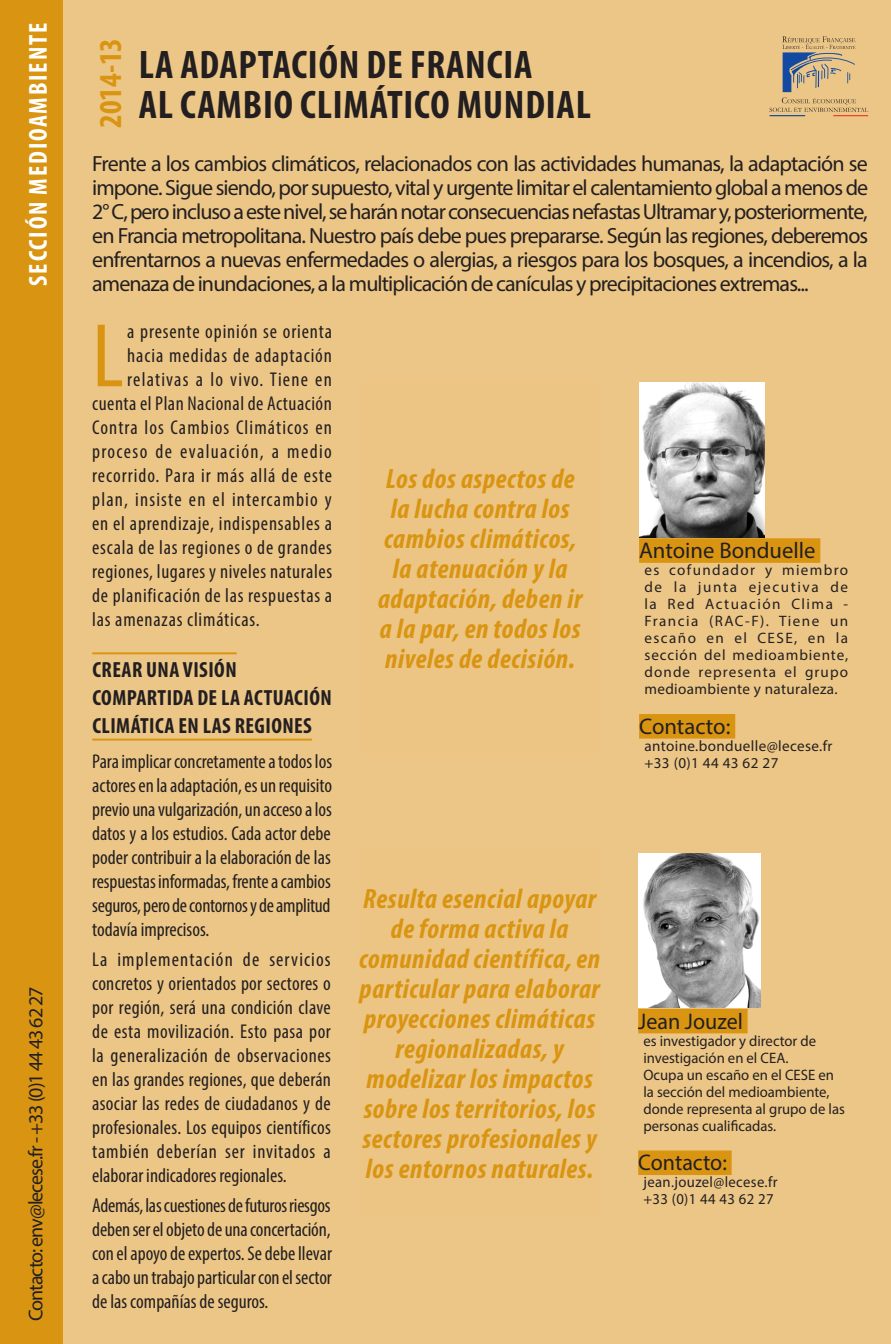
<style>
.page{position:relative;width:891px;height:1344px;background:#fff}
.page>*{position:absolute;margin:0;border:0;box-sizing:border-box;transform-origin:0 0}
.constat_alinéa_lettr{font:condensed 91.2px "Myriad Pro";color:#d99512}
.Titre_sur_4_et_5_lig{font:700 condensed 40px "Myriad Pro";letter-spacing:.02em;color:#231f20}
.t1{font:700 condensed 32px "Myriad Pro";color:#d99512}
.encadré_chiffres_clé{font:italic 700 condensed 28px/30px "Myriad Pro";letter-spacing:.02em;color:#d99512;text-align:center}
.denomination_section{font:700 condensed 26px "Myriad Pro";letter-spacing:.07em;color:#fff}
.rapporteur{font:22.6px "Myriad Pro";color:#231f20}
.chapô{font:22px/24px "Myriad Pro";letter-spacing:-.04em;color:#231f20;text-align:justify}
.proposition_gros_tit{font:700 condensed 22px/28px "Myriad Pro";letter-spacing:.02em;color:#231f20}
.constat_alinéa_lettr-2{font:condensed 20px/24px "Myriad Pro";letter-spacing:.04em;color:#231f20;text-align:justify}
.constat_alinéa_lettr-3{font:condensed 20px "Myriad Pro";letter-spacing:.06em;color:#231f20}
.contact_section_donn{font:20px "Myriad Pro";letter-spacing:-.05em;color:#231f20}
.constat_alinéa_lettr-4{font:condensed 20px "Myriad Pro";letter-spacing:.07em;color:#231f20}
.contact_section_donn-2{font:15.2px/17px "Myriad Pro";letter-spacing:.025em;color:#231f20;text-align:justify}
.conseiller_groupe_fo{font:15.2px/17px "Myriad Pro";color:#231f20}
</style>
<div class="page">
<div style="left:63px;top:0;width:827px;height:1344px;background:#ecc686"></div>
<hr style="left:769px;top:115px;width:35px;height:1px;background:#114aa0">
<hr style="left:832px;top:115px;width:35px;height:1px;background:#ef3e22">
<svg style="left:769px;top:36px;width:98px;height:76px;background:#cab185"></svg>
<hr style="left:92px;top:652px;width:144px;height:2px;background:#d99512">
<hr style="left:92px;top:738px;width:220px;height:2px;background:#d99512">
<div style="left:638px;top:538px;width:182px;height:25px;background:#d99512"></div>
<div style="left:638px;top:714px;width:96px;height:24px;background:#d99512"></div>
<img style="left:638px;top:382px;width:126px;height:155px">
<div style="left:0;top:0;width:63px;height:1344px;background:#d99512"></div>
<div style="left:638px;top:1009px;width:109px;height:24px;background:#d99512"></div>
<div style="left:638px;top:1150px;width:93px;height:25px;background:#d99512"></div>
<img style="left:638px;top:853px;width:122px;height:155px">
<div style="left:360px;top:377px;width:240px;height:382px;background:#ecc584"></div>
<div style="left:359px;top:848px;width:241px;height:368px;background:#ecc584"></div>
<p class="denomination_section" style="left:22px;top:286px;width:264px;rotate:-90deg">SECCIÓN MEDIOAMBIENTE</p>
<p class="contact_section_donn" style="left:23px;top:1321px;width:336px;rotate:-90deg">Contacto: env@lecese.fr - +33 (0)1 44 43 62 27</p>
<p class="t1" style="left:90px;top:128px;width:92px;rotate:-90deg">2014-13</p>
<p class="Titre_sur_4_et_5_lig" style="left:139px;top:40px;width:395px">LA ADAPTACIÓN DE FRANCIA</p>
<p class="Titre_sur_4_et_5_lig" style="left:139px;top:80px;width:453px">AL CAMBIO CLIMÁTICO MUNDIAL</p>
<p class="chapô" style="left:92px;top:151px;width:777px">Frente a los cambios climáticos, relacionados con las actividades humanas, la adaptación se impone. Sigue siendo, por supuesto, vital y urgente limitar el calentamiento global a menos de 2° C, pero incluso a este nivel, se harán notar consecuencias nefastas Ultramar y, posteriormente, en Francia metropolitana. Nuestro país debe pues prepararse. Según las regiones, deberemos enfrentarnos a nuevas enfermedades o alergias, a riesgos para los bosques, a incendios, a la amenaza de inundaciones, a la multiplicación de canículas y precipitaciones extremas...</p>
<p class="constat_alinéa_lettr" style="left:92px;top:301px;width:33px">L</p>
<p class="constat_alinéa_lettr-2" style="left:127px;top:319px;width:206px">a presente opinión se orienta</p>
<p class="constat_alinéa_lettr-2" style="left:127px;top:343px;width:206px">hacia medidas de adaptación</p>
<p class="constat_alinéa_lettr-3" style="left:127px;top:367px;width:206px">relativas a lo vivo. Tiene en</p>
<p class="constat_alinéa_lettr-2" style="left:92px;top:391px;width:241px">cuenta el Plan Nacional de Actuación</p>
<p class="constat_alinéa_lettr-2" style="left:92px;top:415px;width:241px">Contra los Cambios Climáticos en</p>
<p class="constat_alinéa_lettr-4" style="left:92px;top:439px;width:241px">proceso de evaluación, a medio</p>
<p class="constat_alinéa_lettr-2" style="left:92px;top:463px;width:241px">recorrido. Para ir más allá de este</p>
<p class="constat_alinéa_lettr-3" style="left:92px;top:487px;width:241px">plan, insiste en el intercambio y</p>
<p class="constat_alinéa_lettr-2" style="left:92px;top:511px;width:241px">en el aprendizaje, indispensables a</p>
<p class="constat_alinéa_lettr-2" style="left:92px;top:535px;width:241px">escala de las regiones o de grandes</p>
<p class="constat_alinéa_lettr-2" style="left:92px;top:559px;width:241px">regiones, lugares y niveles naturales</p>
<p class="constat_alinéa_lettr-2" style="left:92px;top:583px;width:241px">de planificación de las respuestas a</p>
<p class="constat_alinéa_lettr-2" style="left:92px;top:607px;width:169px">las amenazas climáticas.</p>
<p class="proposition_gros_tit" style="left:92px;top:655px;width:241px">CREAR UNA VISIÓN<br>COMPARTIDA DE LA ACTUACIÓN<br>CLIMÁTICA EN LAS REGIONES</p>
<p class="constat_alinéa_lettr-2" style="left:92px;top:749px;width:241px">Para implicar concretamente a todos los actores en la adaptación, es un requisito previo una vulgarización, un acceso a los datos y a los estudios. Cada actor debe poder contribuir a la elaboración de las respuestas informadas, frente a cambios seguros, pero de contornos y de amplitud todavía imprecisos.</p>
<p class="constat_alinéa_lettr-2" style="left:92px;top:947px;width:240px">La implementación de servicios concretos y orientados por sectores o por región, será una condición clave de esta movilización. Esto pasa por la generalización de observaciones en las grandes regiones, que deberán asociar las redes de ciudadanos y de profesionales. Los equipos científicos también deberían ser invitados a elaborar indicadores regionales.</p>
<p class="constat_alinéa_lettr-2" style="left:92px;top:1193px;width:241px">Además, las cuestiones de futuros riesgos deben ser el objeto de una concertación, con el apoyo de expertos. Se debe llevar a cabo un trabajo particular con el sector de las compañías de seguros.</p>
<p class="encadré_chiffres_clé" style="left:378px;top:463px;width:206px">Los dos aspectos de la lucha contra los cambios climáticos, la atenuación y la adaptación, deben ir a la par, en todos los niveles de decisión.</p>
<p class="encadré_chiffres_clé" style="left:359px;top:882px;width:242px">Resulta esencial apoyar de forma activa la comunidad científica, en particular para elaborar proyecciones climáticas regionalizadas, y modelizar los impactos sobre los territorios, los sectores profesionales y los entornos naturales.</p>
<p class="rapporteur" style="left:638px;top:536px;width:178px">Antoine Bonduelle</p>
<p class="contact_section_donn-2" style="left:644px;top:561px;width:205px">es cofundador y miembro de la junta ejecutiva de la Red Actuación Clima - Francia (RAC-F). Tiene un escaño en el CESE, en la sección del medioambiente, donde representa el grupo medioambiente y naturaleza.</p>
<p class="rapporteur" style="left:638px;top:712px;width:93px">Contacto:</p>
<p class="contact_section_donn-2" style="left:644px;top:737px;width:189px">antoine.bonduelle@lecese.fr</p>
<p class="contact_section_donn-2" style="left:644px;top:754px;width:135px">+33 (0)1 44 43 62 27</p>
<p class="rapporteur" style="left:638px;top:1007px;width:106px">Jean Jouzel</p>
<p class="conseiller_groupe_fo" style="left:643px;top:1032px;width:174px">es investigador y director de investigación en el CEA.</p>
<p class="conseiller_groupe_fo" style="left:643px;top:1066px;width:203px">Ocupa un escaño en el CESE en la sección del medioambiente, donde representa al grupo de las personas cualificadas.</p>
<p class="rapporteur" style="left:638px;top:1148px;width:90px">Contacto:</p>
<p class="contact_section_donn-2" style="left:643px;top:1173px;width:135px">jean.jouzel@lecese.fr</p>
<p class="contact_section_donn-2" style="left:643px;top:1190px;width:132px">+33 (0)1 44 43 62 27</p>
</div>
